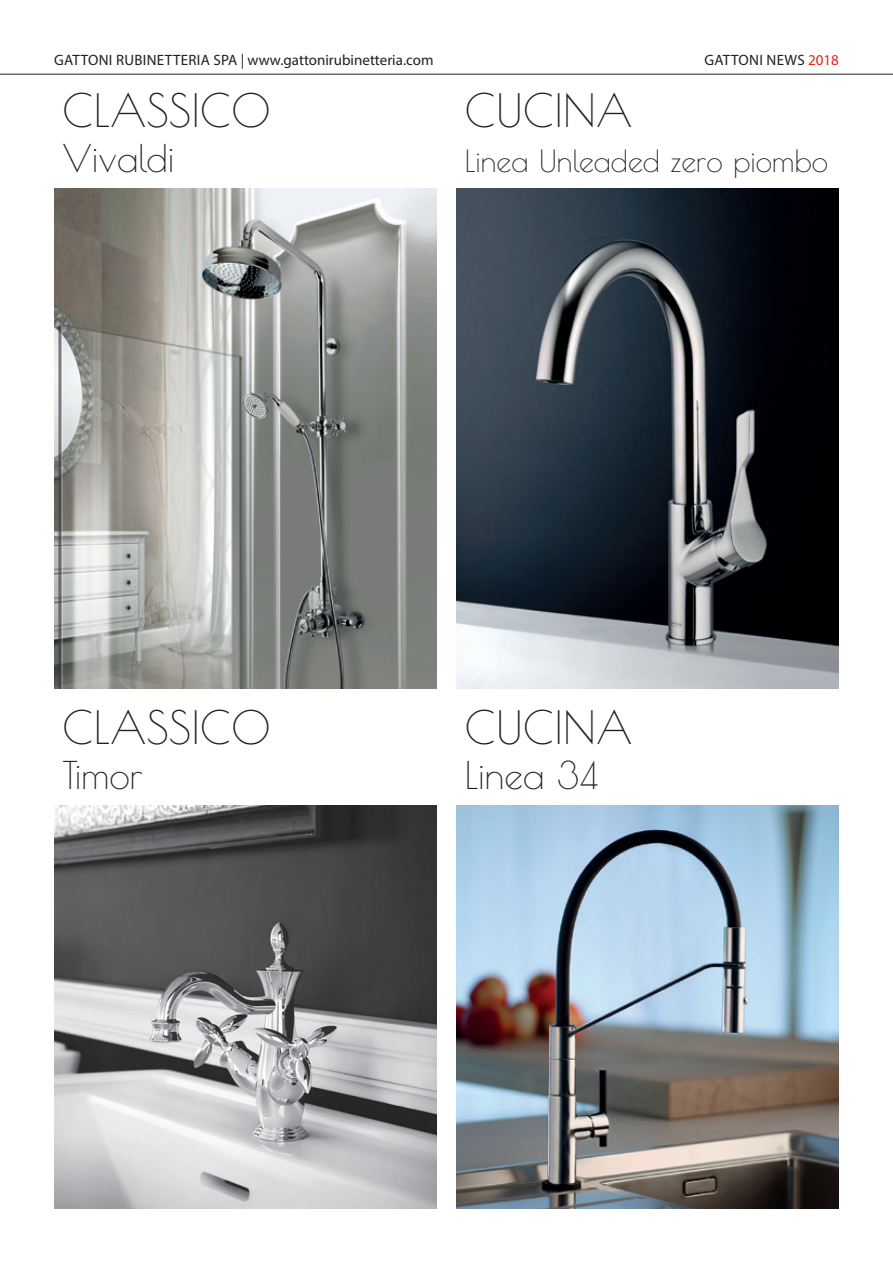
<style>
.page{position:relative;width:893px;height:1263px;background:#fff}
.page>*{position:absolute;margin:0;border:0;box-sizing:border-box;transform-origin:0 0}
.t1{font:45px "Poiret One";color:#231f20}
.t2{font:37.5px "Poiret One";color:#231f20}
.t3{font:30px "Poiret One";color:#231f20}
.t4{font:15px "Myriad Pro";color:#231f20}
.t5{font:15px "Myriad Pro";letter-spacing:.02em;color:#231f20}
.s1{color:#e72419}
</style>
<div class="page">
<hr style="left:0;top:74px;width:893px;height:1px;background:#231f20">
<img style="left:54px;top:189px;width:383px;height:499px">
<img style="left:54px;top:805px;width:383px;height:404px">
<img style="left:456px;top:189px;width:383px;height:499px">
<img style="left:456px;top:805px;width:383px;height:404px">
<p class="t4" style="left:54px;top:51px;width:381px">GATTONI RUBINETTERIA Spa | www.gattonirubinetteria.com</p>
<p class="t5" style="left:705px;top:51px;width:136px">GATTONI NEWS <span class="s1">2018</span></p>
<h1 class="t1" style="left:465px;top:84px;width:169px">CUCINA</h1>
<h3 class="t3" style="left:465px;top:143px;width:365px">Linea Unleaded zero piombo</h3>
<h1 class="t1" style="left:63px;top:84px;width:210px">CLASSiCO</h1>
<h2 class="t2" style="left:63px;top:136px;width:113px">Vivaldi</h2>
<h1 class="t1" style="left:63px;top:701px;width:210px">CLASSiCO</h1>
<h2 class="t2" style="left:63px;top:753px;width:82px">Timor</h2>
<h1 class="t1" style="left:465px;top:701px;width:169px">CUCINA</h1>
<h2 class="t2" style="left:465px;top:753px;width:135px">Linea 34</h2>
</div>
